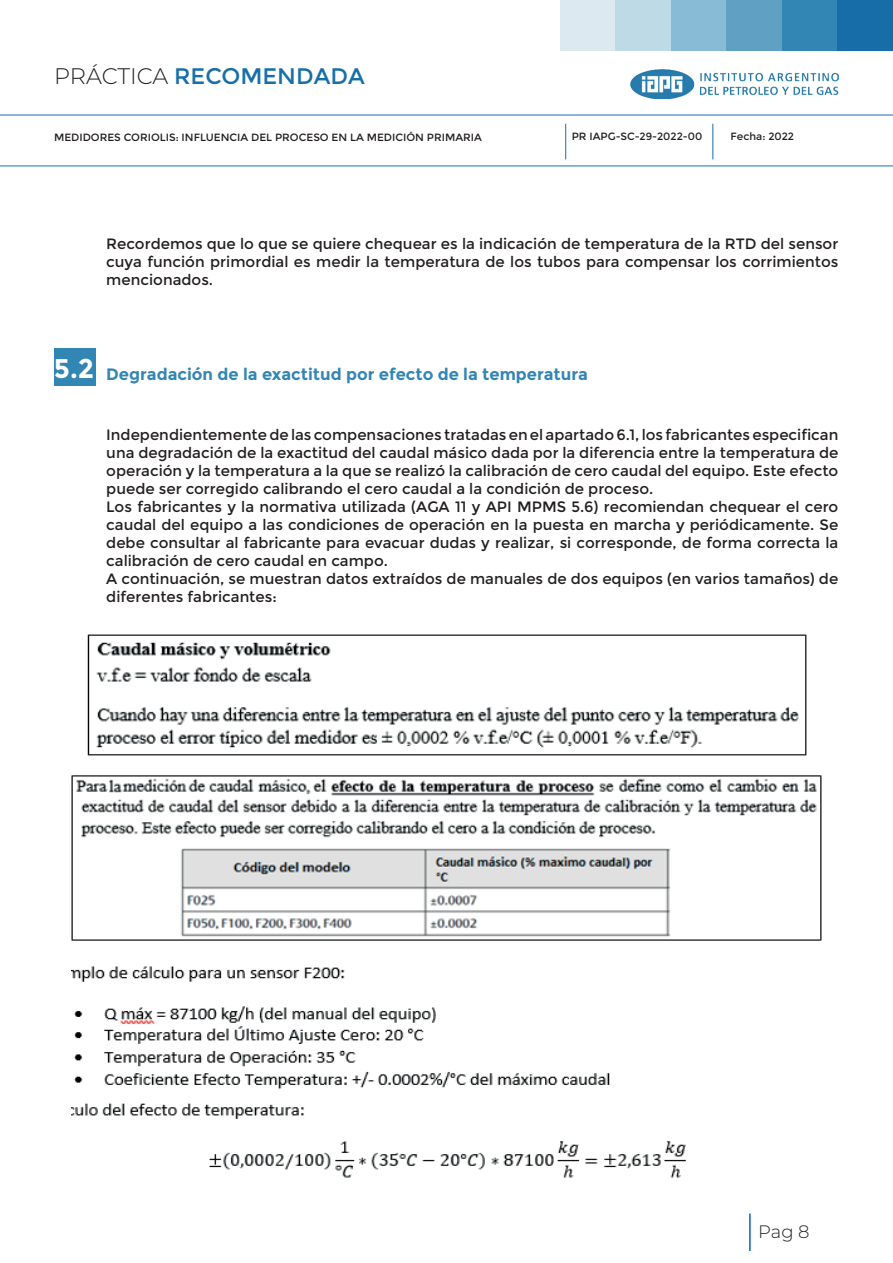
<style>
.page{position:relative;width:893px;height:1263px;background:#fff}
.page>*{position:absolute;margin:0;border:0;box-sizing:border-box;transform-origin:0 0}
.t1{font:22.5px "Montserrat";color:#176ea9}
.t2{font:300 18px "Montserrat";color:#231f20}
.t3{font:700 16.5px "Montserrat";color:#3386b3}
.t4{font:15px/18px "Montserrat";color:#231f20;text-align:justify}
.t5{font:10.5px "Montserrat";color:#231f20}
.s1{font-weight:300;color:#231f20}
.s2{font-size:27px;color:#fff}
</style>
<div class="page">
<div style="left:560px;top:0;width:56px;height:50px;background:#dce9f0"></div>
<div style="left:616px;top:0;width:55px;height:50px;background:#bedae6"></div>
<div style="left:671px;top:0;width:56px;height:50px;background:#88bcd6"></div>
<div style="left:727px;top:0;width:55px;height:50px;background:#60a0c2"></div>
<div style="left:782px;top:0;width:55px;height:50px;background:#3186b4"></div>
<div style="left:837px;top:0;width:56px;height:50px;background:#176da8"></div>
<hr style="left:749px;top:1213px;width:2px;height:38px;background:#0067a5">
<hr style="left:0;top:115px;width:893px;height:1px;background:#176ea9">
<hr style="left:565px;top:124px;width:1px;height:35px;background:#176ea9">
<hr style="left:713px;top:124px;width:1px;height:35px;background:#176ea9">
<hr style="left:0;top:166px;width:893px;height:1px;background:#176ea9">
<img style="left:630px;top:70px;width:209px;height:29px">
<div style="left:54px;top:348px;width:41px;height:38px;background:#3186b4"></div>
<img style="left:72px;top:634px;width:749px;height:544px">
<h1 class="t1" style="left:54px;top:63px;width:312px"><span class="s1">PRÁCTICA</span> RECOMENDADA</h1>
<p class="t5" style="left:54px;top:131px;width:429px">MEDIDORES CORIOLIS: INFLUENCIA DEL PROCESO EN LA MEDICIÓN PRIMARIA</p>
<p class="t5" style="left:572px;top:130px;width:132px">PR IAPG-SC-29-2022-00</p>
<p class="t5" style="left:730px;top:130px;width:65px">Fecha: 2022</p>
<p class="t4" style="left:106px;top:235px;width:734px">Recordemos que lo que se quiere chequear es la indicación de temperatura de la RTD del sensor cuya función primordial es medir la temperatura de los tubos para compensar los corrimientos mencionados.</p>
<p class="t3" style="left:54px;top:364px;width:535px"><span class="s2">5.2</span> Degradación de la exactitud por efecto de la temperatura</p>
<p class="t4" style="left:106px;top:426px;width:734px;text-align:left">Independientemente de las compensaciones tratadas en el apartado 6.1, los fabricantes especifican una degradación de la exactitud del caudal másico dada por la diferencia entre la temperatura de operación y la temperatura a la que se realizó la calibración de cero caudal del equipo. Este efecto puede ser corregido calibrando el cero caudal a la condición de proceso.<br>Los fabricantes y la normativa utilizada (AGA 11 y API MPMS 5.6) recomiendan chequear el cero caudal del equipo a las condiciones de operación en la puesta en marcha y periódicamente. Se debe consultar al fabricante para evacuar dudas y realizar, si corresponde, de forma correcta la calibración de cero caudal en campo.<br>A continuación, se muestran datos extraídos de manuales de dos equipos (en varios tamaños) de diferentes fabricantes:</p>
<p class="t2" style="left:758px;top:1219px;width:53px">Pag 8</p>
</div>
